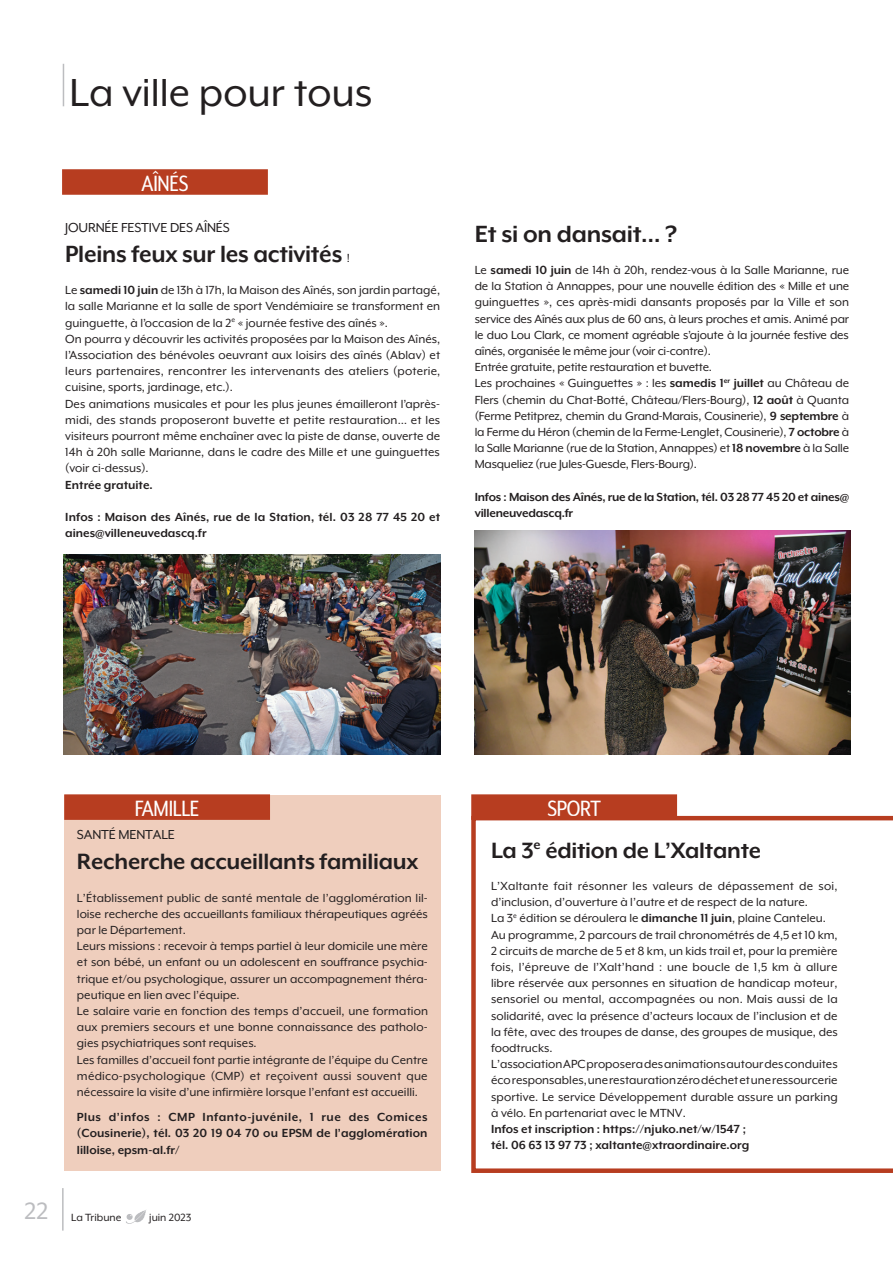
<style>
.page{position:relative;width:893px;height:1263px;background:#fff}
.page>*{position:absolute;margin:0;border:0;box-sizing:border-box;transform-origin:0 0}
.t1{font:45px "Mr Eaves XL Mod OT";color:#231f20}
.texte_courant{font:700 27px "Mr Eaves XL Mod OT";letter-spacing:-.01em;color:#231f20}
.t2{font:27px "Mr Eaves XL Mod OT";color:#bcbdc0}
.texte_courant-2{font:700 25.5px "Mr Eaves XL Mod OT";letter-spacing:-.01em;color:#231f20}
.cartouche{font:25.5px "Mr Eaves XL Mod Nar OT";letter-spacing:-.01em;color:#fff}
.texte_courant-3{font:15px "Mr Eaves XL Mod OT";letter-spacing:-.01em;color:#231f20}
.texte_courant-4{font:13.5px/16.2px "Mr Eaves XL Mod OT";color:#231f20;text-align:justify}
.texte_courant-5{font:700 13.5px/16.2px "Mr Eaves XL Mod OT";color:#231f20}
.texte_courant-6{font:13.5px/16.2px "Mr Eaves XL Mod OT";letter-spacing:.02em;color:#231f20}
.t3{font:12px "Mr Eaves XL Mod OT";color:#231f20}
.s1{font-weight:400;font-size:13.5px}
.s2{font-weight:700}
</style>
<div class="page">
<hr style="left:63px;top:64px;width:1px;height:42px;background:#bcbdc0">
<img style="left:126px;top:1210px;width:20px;height:14px">
<hr style="left:62px;top:1188px;width:2px;height:42px;background:#bcbdc0">
<div style="left:62px;top:169px;width:206px;height:26px;background:#b73d20"></div>
<img style="left:475px;top:531px;width:375px;height:223px">
<div style="left:64px;top:795px;width:377px;height:376px;background:#efcebd"></div>
<div style="left:64px;top:794px;width:206px;height:26px;background:#b73d20"></div>
<div style="left:471px;top:794px;width:206px;height:26px;background:#b73d20"></div>
<img style="left:64px;top:554px;width:376px;height:200px">
<svg style="left:471px;top:816px;width:422px;height:357px"></svg>
<p class="t1" style="left:70px;top:68px;width:304px">La ville pour tous</p>
<p class="cartouche" style="left:142px;top:169px;width:48px">AÎNÉS</p>
<p class="texte_courant-3" style="left:65px;top:219px;width:166px">JOURNÉE FESTIVE DES AÎNÉS</p>
<p class="texte_courant" style="left:65px;top:239px;width:286px">Pleins feux sur les activités <span class="s1">!</span></p>
<p class="texte_courant-4" style="left:65px;top:282px;width:376px">Le <span class="s2">samedi 10 juin</span> de 13h à 17h, la Maison des Aînés, son jardin partagé, la salle Marianne et la salle de sport Vendémiaire se transforment en guinguette, à l’occasion de la 2<sup>e</sup> « journée festive des aînés ».</p>
<p class="texte_courant-4" style="left:65px;top:331px;width:377px">On pourra y découvrir les activités proposées par la Maison des Aînés, l’Association des bénévoles oeuvrant aux loisirs des aînés (Ablav) et leurs partenaires, rencontrer les intervenants des ateliers (poterie, cuisine, sports, jardinage, etc.).</p>
<p class="texte_courant-4" style="left:65px;top:395px;width:376px">Des animations musicales et pour les plus jeunes émailleront l’après&shy;midi, des stands proposeront buvette et petite restauration… et les visiteurs pourront même enchaîner avec la piste de danse, ouverte de 14h à 20h salle Marianne, dans le cadre des Mille et une guinguettes (voir ci-dessus).</p>
<p class="texte_courant-5" style="left:65px;top:476px;width:89px">Entrée gratuite.</p>
<p class="texte_courant-5" style="left:65px;top:509px;width:377px">Infos : Maison des Aînés, rue de la Station, tél. 03 28 77 45 20 et aines@villeneuvedascq.fr</p>
<p class="texte_courant" style="left:475px;top:218px;width:204px">Et si on dansait… ?</p>
<p class="texte_courant-4" style="left:475px;top:262px;width:376px">Le <span class="s2">samedi 10 juin</span> de 14h à 20h, rendez-vous à la Salle Marianne, rue de la Station à Annappes, pour une nouvelle édition des « Mille et une guinguettes », ces après-midi dansants proposés par la Ville et son service des Aînés aux plus de 60 ans, à leurs proches et amis. Animé par le duo Lou Clark, ce moment agréable s’ajoute à la journée festive des aînés, organisée le même jour (voir ci-contre).</p>
<p class="texte_courant-4" style="left:475px;top:359px;width:239px">Entrée gratuite, petite restauration et buvette.</p>
<p class="texte_courant-4" style="left:475px;top:375px;width:376px">Les prochaines « Guinguettes » : les <span class="s2">samedis 1</span><sup>er</sup> <span class="s2">juillet</span> au Château de Flers (chemin du Chat-Botté, Château/Flers-Bourg), <span class="s2">12 août</span> à Quanta (Ferme Petitprez, chemin du Grand-Marais, Cousinerie), <span class="s2">9 septembre</span> à la Ferme du Héron (chemin de la Ferme-Lenglet, Cousinerie), <span class="s2">7 octobre</span> à la Salle Marianne (rue de la Station, Annappes) et <span class="s2">18 novembre</span> à la Salle Masqueliez (rue Jules-Guesde, Flers-Bourg).</p>
<p class="texte_courant-5" style="left:475px;top:489px;width:376px">Infos : Maison des Aînés, rue de la Station, tél. 03 28 77 45 20 et aines@ villeneuvedascq.fr</p>
<p class="cartouche" style="left:135px;top:794px;width:66px">FAMILLE</p>
<p class="cartouche" style="left:547px;top:794px;width:55px">SPORT</p>
<p class="texte_courant-3" style="left:77px;top:826px;width:99px">SANTÉ MENTALE</p>
<p class="texte_courant-2" style="left:77px;top:847px;width:343px">Recherche accueillants familiaux</p>
<p class="texte_courant-4" style="left:77px;top:889px;width:352px">L’Établissement public de santé mentale de l’agglomération lil&shy;loise recherche des accueillants familiaux thérapeutiques agréés par le Département.</p>
<p class="texte_courant-4" style="left:77px;top:938px;width:352px">Leurs missions : recevoir à temps partiel à leur domicile une mère et son bébé, un enfant ou un adolescent en souffrance psychia&shy;trique et/ou psychologique, assurer un accompagnement théra&shy;peutique en lien avec l’équipe.</p>
<p class="texte_courant-4" style="left:77px;top:1003px;width:353px">Le salaire varie en fonction des temps d’accueil, une formation aux premiers secours et une bonne connaissance des patholo&shy;gies psychiatriques sont requises.</p>
<p class="texte_courant-4" style="left:77px;top:1051px;width:352px">Les familles d’accueil font partie intégrante de l’équipe du Centre médico-psychologique (CMP) et reçoivent aussi souvent que nécessaire la visite d’une infirmière lorsque l’enfant est accueilli.</p>
<p class="texte_courant-5" style="left:77px;top:1109px;width:352px;text-align:justify">Plus d’infos : CMP Infanto-juvénile, 1 rue des Comices (Cousinerie), tél. 03 20 19 04 70 ou EPSM de l’agglomération lilloise, epsm-al.fr/</p>
<p class="t2" style="left:24px;top:1196px;width:25px">22</p>
<p class="t3" style="left:71px;top:1210px;width:52px">La Tribune</p>
<p class="t3" style="left:149px;top:1210px;width:44px">juin 2023</p>
<p class="texte_courant-2" style="left:491px;top:836px;width:271px">La 3<sup>e</sup> édition de L’Xaltante</p>
<p class="texte_courant-6" style="left:491px;top:878px;width:348px">L’Xaltante fait résonner les valeurs de dépassement de soi, d’inclusion, d’ouverture à l’autre et de respect de la nature.</p>
<p class="texte_courant-4" style="left:491px;top:910px;width:336px">La 3<sup>e</sup> édition se déroulera le <span class="s2">dimanche 11 juin</span>, plaine Canteleu.</p>
<p class="texte_courant-4" style="left:491px;top:926px;width:348px">Au programme, 2 parcours de trail chronométrés de 4,5 et 10 km, 2 circuits de marche de 5 et 8 km, un kids trail et, pour la première fois, l’épreuve de l’Xalt’hand : une boucle de 1,5 km à allure libre réservée aux personnes en situation de handicap moteur, sensoriel ou mental, accompagnées ou non. Mais aussi de la solidarité, avec la présence d’acteurs locaux de l’inclusion et de la fête, avec des troupes de danse, des groupes de musique, des foodtrucks.</p>
<p class="texte_courant-4" style="left:491px;top:1056px;width:348px">L’association APC proposera des animations autour des conduites éco responsables, une restauration zéro déchet et une ressourcerie sportive. Le service Développement durable assure un parking à vélo. En partenariat avec le MTNV.</p>
<p class="texte_courant-5" style="left:491px;top:1121px;width:256px">Infos et inscription : https://njuko.net/w/1547 ;</p>
<p class="texte_courant-5" style="left:491px;top:1137px;width:260px">tél. 06 63 13 97 73 ; xaltante@xtraordinaire.org</p>
</div>
